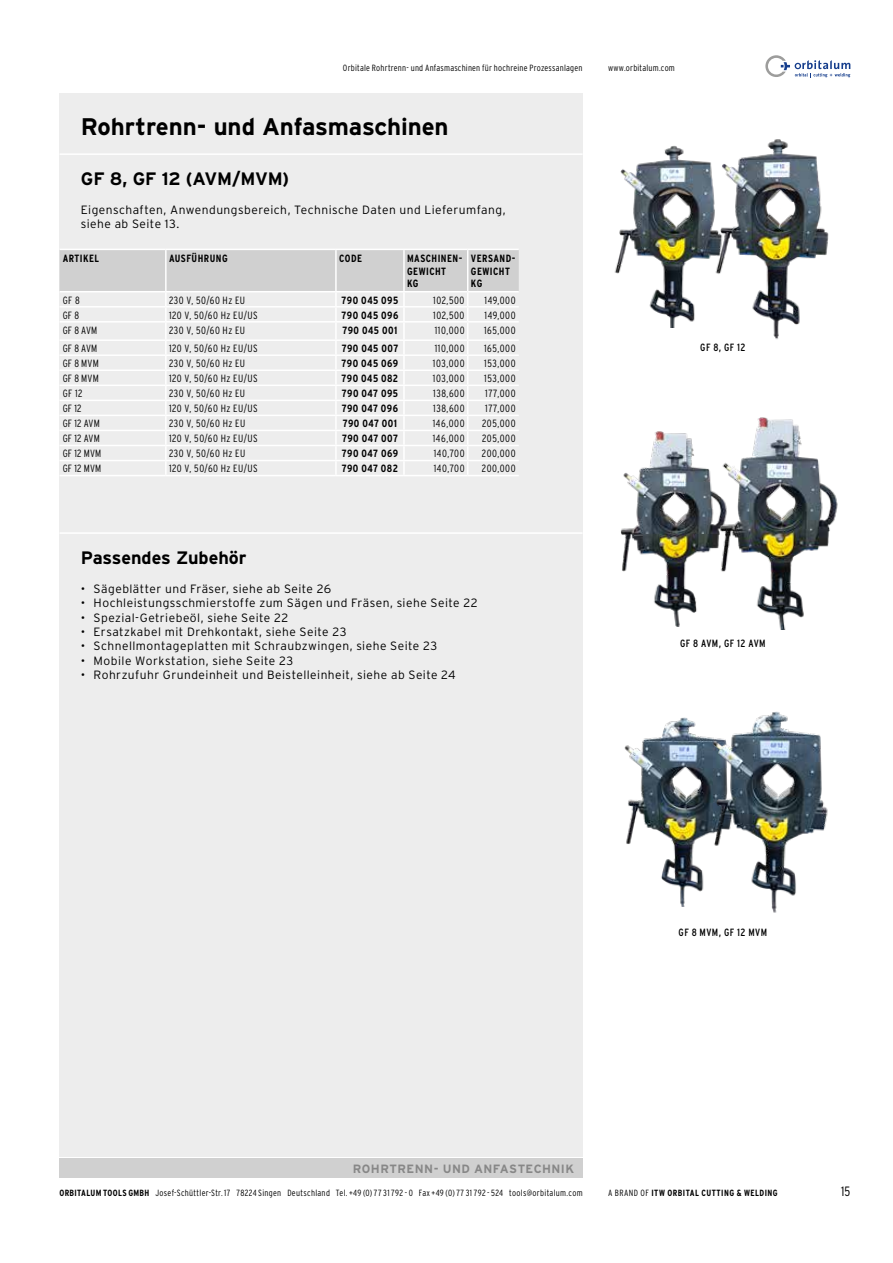
<style>
.page{position:relative;width:893px;height:1263px;background:#fff}
.page>*{position:absolute;margin:0;border:0;box-sizing:border-box;transform-origin:0 0}
.t1{font:700 24px "Interstate";letter-spacing:-.005em;color:#000}
.t2{font:700 18px "Interstate";letter-spacing:-.005em;color:#000}
.t3{font:300 condensed 13.5px "Interstate";color:#000}
.t4{font:300 12px/14.4px "Interstate";letter-spacing:.04em;color:#000}
.t5{font:700 12px "Interstate";letter-spacing:.04em;color:#878787}
.t6{font:300 condensed 10.5px "Interstate";letter-spacing:.05em;color:#000}
.t7{font:700 condensed 10.5px/12.6px "Interstate";letter-spacing:.045em;color:#000}
.t8{font:condensed 10.5px "Interstate";letter-spacing:.045em;color:#000}
.t9{font:300 condensed 9px "Interstate";letter-spacing:.025em;color:#000}
.t10{font:700 condensed 9px "Interstate";letter-spacing:.05em;color:#000}
.s1{font-weight:700}
.s2{font-weight:300}
</style>
<div class="page">
<svg style="left:765px;top:55px;width:85px;height:22px"></svg>
<div style="left:60px;top:94px;width:523px;height:1063px;background:#ededed"></div>
<div style="left:60px;top:1159px;width:523px;height:19px;background:#d0d0d0"></div>
<hr style="left:60px;top:153px;width:523px;height:2px;background:#fff">
<hr style="left:60px;top:532px;width:523px;height:2px;background:#fff">
<svg style="left:60px;top:249px;width:459px;height:226px"></svg>
<hr style="left:468px;top:460px;width:51px;height:1px;background:#fff">
<hr style="left:60px;top:475px;width:106px;height:1px;background:#fff">
<hr style="left:166px;top:475px;width:170px;height:1px;background:#fff">
<hr style="left:336px;top:475px;width:68px;height:1px;background:#fff">
<hr style="left:404px;top:475px;width:64px;height:1px;background:#fff">
<hr style="left:468px;top:475px;width:51px;height:1px;background:#fff">
<img style="left:614px;top:145px;width:83px;height:182px">
<img style="left:624px;top:717px;width:79px;height:189px">
<img style="left:620px;top:431px;width:96px;height:195px">
<img style="left:716px;top:417px;width:122px;height:212px">
<img style="left:697px;top:139px;width:132px;height:201px">
<img style="left:703px;top:711px;width:125px;height:202px">
<p class="t9" style="left:343px;top:63px;width:241px">Orbitale Rohrtrenn- und Anfasmaschinen für hochreine Prozessanlagen</p>
<h1 class="t1" style="left:81px;top:113px;width:369px">Rohrtrenn- und Anfasmaschinen</h1>
<h2 class="t2" style="left:81px;top:169px;width:210px">GF 8, GF 12 (AVM/MVM)</h2>
<p class="t4" style="left:81px;top:202px;width:426px">Eigenschaften, Anwendungsbereich, Technische Daten und Lieferumfang, siehe ab Seite 13.</p>
<p class="t7" style="left:63px;top:252px;width:38px">ARTIKEL</p>
<p class="t7" style="left:169px;top:252px;width:60px">AUSFÜHRUNG</p>
<p class="t7" style="left:339px;top:252px;width:24px">CODE</p>
<p class="t7" style="left:407px;top:252px;width:57px">MASCHINEN-<br>GEWICHT<br>KG</p>
<p class="t7" style="left:471px;top:252px;width:45px">VERSAND-<br>GEWICHT<br>KG</p>
<p class="t6" style="left:63px;top:294px;width:19px">GF 8</p>
<p class="t6" style="left:169px;top:294px;width:78px">230 V, 50/60 Hz EU</p>
<p class="t7" style="left:342px;top:293px;width:58px">790 045 095</p>
<p class="t6" style="left:433px;top:294px;width:33px">102,500</p>
<p class="t6" style="left:485px;top:294px;width:33px">149,000</p>
<p class="t6" style="left:63px;top:309px;width:18px">GF 8</p>
<p class="t6" style="left:169px;top:309px;width:90px">120 V, 50/60 Hz EU/US</p>
<p class="t7" style="left:342px;top:308px;width:58px">790 045 096</p>
<p class="t6" style="left:433px;top:309px;width:33px">102,500</p>
<p class="t6" style="left:485px;top:309px;width:33px">149,000</p>
<p class="t6" style="left:63px;top:324px;width:36px">GF 8 AVM</p>
<p class="t6" style="left:169px;top:324px;width:78px">230 V, 50/60 Hz EU</p>
<p class="t7" style="left:342px;top:324px;width:57px">790 045 001</p>
<p class="t6" style="left:435px;top:324px;width:31px">110,000</p>
<p class="t6" style="left:484px;top:324px;width:33px">165,000</p>
<p class="t6" style="left:63px;top:342px;width:36px">GF 8 AVM</p>
<p class="t6" style="left:169px;top:342px;width:90px">120 V, 50/60 Hz EU/US</p>
<p class="t7" style="left:342px;top:342px;width:58px">790 045 007</p>
<p class="t6" style="left:435px;top:342px;width:31px">110,000</p>
<p class="t6" style="left:484px;top:342px;width:33px">165,000</p>
<p class="t6" style="left:63px;top:357px;width:38px">GF 8 MVM</p>
<p class="t6" style="left:169px;top:357px;width:78px">230 V, 50/60 Hz EU</p>
<p class="t7" style="left:342px;top:357px;width:58px">790 045 069</p>
<p class="t6" style="left:433px;top:357px;width:33px">103,000</p>
<p class="t6" style="left:484px;top:357px;width:33px">153,000</p>
<p class="t6" style="left:63px;top:372px;width:38px">GF 8 MVM</p>
<p class="t6" style="left:169px;top:372px;width:90px">120 V, 50/60 Hz EU/US</p>
<p class="t7" style="left:342px;top:372px;width:58px">790 045 082</p>
<p class="t6" style="left:433px;top:372px;width:33px">103,000</p>
<p class="t6" style="left:484px;top:372px;width:33px">153,000</p>
<p class="t6" style="left:63px;top:388px;width:21px">GF 12</p>
<p class="t6" style="left:169px;top:388px;width:78px">230 V, 50/60 Hz EU</p>
<p class="t7" style="left:342px;top:387px;width:58px">790 047 095</p>
<p class="t6" style="left:433px;top:388px;width:33px">138,600</p>
<p class="t6" style="left:485px;top:388px;width:32px">177,000</p>
<p class="t6" style="left:63px;top:403px;width:20px">GF 12</p>
<p class="t6" style="left:169px;top:403px;width:90px">120 V, 50/60 Hz EU/US</p>
<p class="t7" style="left:342px;top:402px;width:58px">790 047 096</p>
<p class="t6" style="left:433px;top:403px;width:33px">138,600</p>
<p class="t6" style="left:485px;top:403px;width:32px">177,000</p>
<p class="t6" style="left:63px;top:418px;width:39px">GF 12 AVM</p>
<p class="t6" style="left:169px;top:418px;width:78px">230 V, 50/60 Hz EU</p>
<p class="t7" style="left:343px;top:417px;width:56px">790 047 001</p>
<p class="t6" style="left:433px;top:418px;width:33px">146,000</p>
<p class="t6" style="left:482px;top:418px;width:35px">205,000</p>
<p class="t6" style="left:63px;top:433px;width:39px">GF 12 AVM</p>
<p class="t6" style="left:169px;top:433px;width:90px">120 V, 50/60 Hz EU/US</p>
<p class="t7" style="left:342px;top:432px;width:57px">790 047 007</p>
<p class="t6" style="left:433px;top:433px;width:33px">146,000</p>
<p class="t6" style="left:482px;top:433px;width:35px">205,000</p>
<p class="t6" style="left:63px;top:448px;width:40px">GF 12 MVM</p>
<p class="t6" style="left:169px;top:448px;width:78px">230 V, 50/60 Hz EU</p>
<p class="t7" style="left:342px;top:447px;width:58px">790 047 069</p>
<p class="t6" style="left:434px;top:448px;width:32px">140,700</p>
<p class="t6" style="left:482px;top:448px;width:35px">200,000</p>
<p class="t6" style="left:63px;top:463px;width:40px">GF 12 MVM</p>
<p class="t6" style="left:169px;top:463px;width:90px">120 V, 50/60 Hz EU/US</p>
<p class="t7" style="left:342px;top:462px;width:58px">790 047 082</p>
<p class="t6" style="left:434px;top:463px;width:32px">140,700</p>
<p class="t6" style="left:482px;top:463px;width:35px">200,000</p>
<p class="t9" style="left:608px;top:63px;width:68px">www.orbitalum.com</p>
<p class="t8" style="left:700px;top:341px;width:47px">GF 8, GF 12</p>
<h2 class="t2" style="left:81px;top:547px;width:167px">Passendes Zubehör</h2>
<p class="t4" style="left:81px;top:581px;width:252px">• Sägeblätter und Fräser, siehe ab Seite 26</p>
<p class="t4" style="left:81px;top:596px;width:398px">• Hochleistungsschmierstoffe zum Sägen und Fräsen, siehe Seite 22</p>
<p class="t4" style="left:81px;top:610px;width:209px">• Spezial-Getriebeöl, siehe Seite 22</p>
<p class="t4" style="left:81px;top:624px;width:267px">• Ersatzkabel mit Drehkontakt, siehe Seite 23</p>
<p class="t4" style="left:81px;top:639px;width:358px">• Schnellmontageplatten mit Schraubzwingen, siehe Seite 23</p>
<p class="t4" style="left:81px;top:653px;width:214px">• Mobile Workstation, siehe Seite 23</p>
<p class="t4" style="left:81px;top:668px;width:376px">• Rohrzufuhr Grundeinheit und Beistelleinheit, siehe ab Seite 24</p>
<p class="t8" style="left:680px;top:637px;width:87px">GF 8 AVM, GF 12 AVM</p>
<p class="t8" style="left:678px;top:926px;width:90px">GF 8 MVM, GF 12 MVM</p>
<p class="t5" style="left:353px;top:1162px;width:223px">ROHRTRENN- UND ANFASTECHNIK</p>
<p class="t9" style="left:60px;top:1188px;width:525px"><span class="s1">ORBITALUM TOOLS GMBH</span> Josef-Schüttler-Str. 17 78224 Singen Deutschland Tel. +49 (0) 77 31 792 - 0 Fax +49 (0) 77 31 792 - 524 tools@orbitalum.com</p>
<p class="t10" style="left:608px;top:1188px;width:171px"><span class="s2">A BRAND OF</span> ITW ORBITAL CUTTING &amp; WELDING</p>
<p class="t3" style="left:841px;top:1184px;width:11px">15</p>
</div>
